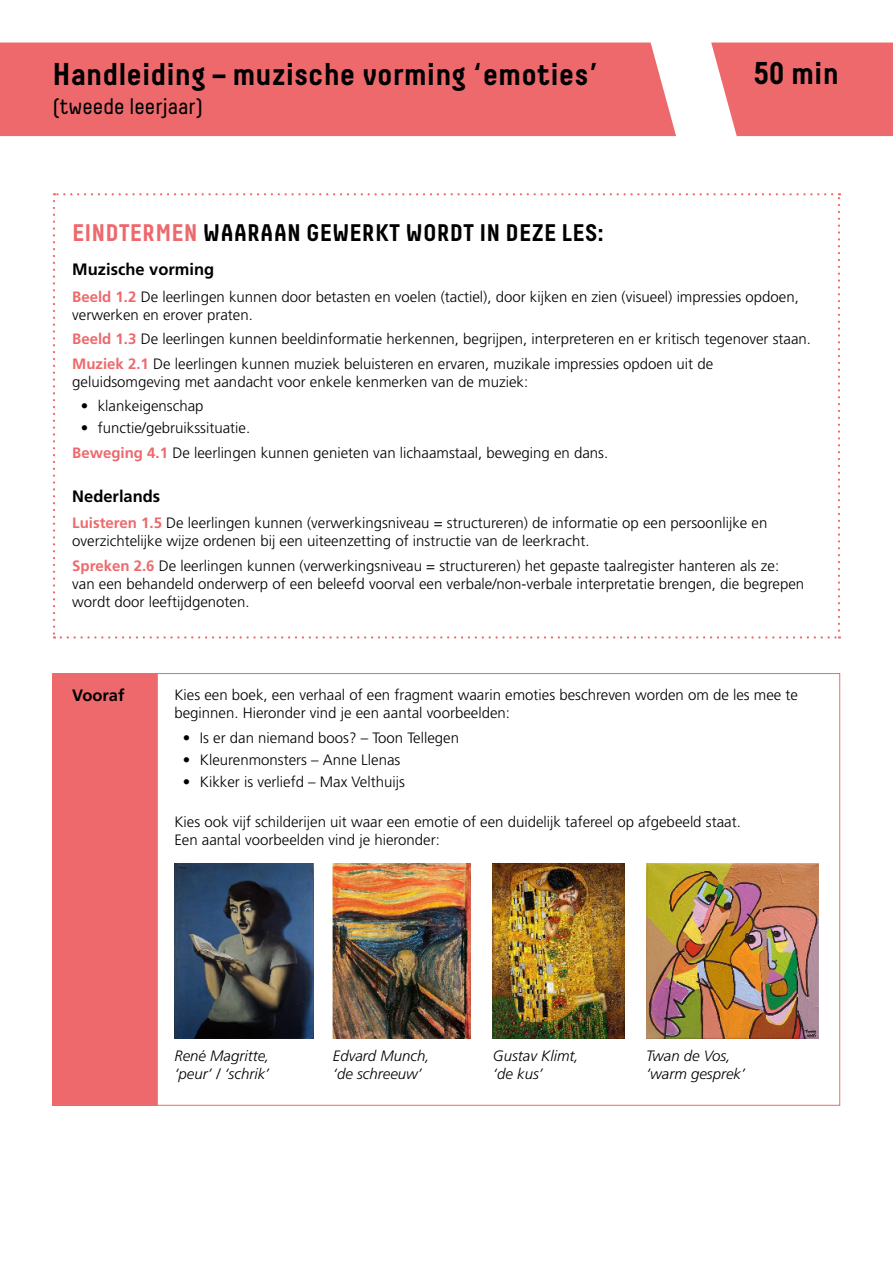
<style>
.page{position:relative;width:893px;height:1263px;background:#fff}
.page>*{position:absolute;margin:0;border:0;box-sizing:border-box;transform-origin:0 0}
.t1{font:700 31.5px "Decima";color:#000}
.t2{font:700 24px "Decima";color:#000}
.t3{font:22.5px "Decima";color:#000}
.t4{font:700 16.5px "Frutiger LT Pro";color:#000}
.t5{font:300 15px/18px "Frutiger LT Pro";color:#000}
.t6{font:italic 300 15px/18px "Frutiger LT Pro";color:#000}
.s1{color:#ed696c}
.s2{font-weight:700;color:#ed696c}
</style>
<div class="page">
<div style="left:0;top:43px;width:676px;height:93px;background:#ed696c"></div>
<svg style="left:711px;top:43px;width:182px;height:93px;background:#ee7476"></svg>
<svg style="left:53px;top:193px;width:787px;height:446px"></svg>
<div style="left:52px;top:673px;width:105px;height:433px;background:#ed696c"></div>
<img style="left:174px;top:863px;width:139px;height:175px">
<img style="left:333px;top:863px;width:138px;height:175px">
<img style="left:493px;top:863px;width:131px;height:175px">
<img style="left:646px;top:863px;width:173px;height:175px">
<p class="t1" style="left:52px;top:55px;width:547px">Handleiding – muzische vorming ‘emoties’</p>
<h1 class="t3" style="left:52px;top:94px;width:152px">(tweede leerjaar)</h1>
<p class="t1" style="left:753px;top:54px;width:87px">50 min</p>
<h2 class="t2" style="left:72px;top:218px;width:533px"><span class="s1">EINDTERMEN</span> WAARAAN GEWERKT WORDT IN DEZE LES:</h2>
<h3 class="t4" style="left:72px;top:260px;width:144px">Muzische vorming</h3>
<p class="t5" style="left:72px;top:288px;width:728px"><span class="s2">Beeld 1.2</span> De leerlingen kunnen door betasten en voelen (tactiel), door kijken en zien (visueel) impressies opdoen, verwerken en erover praten.</p>
<p class="t5" style="left:72px;top:330px;width:740px"><span class="s2">Beeld 1.3</span> De leerlingen kunnen beeldinformatie herkennen, begrijpen, interpreteren en er kritisch tegenover staan.</p>
<p class="t5" style="left:72px;top:354px;width:642px"><span class="s2">Muziek 2.1</span> De leerlingen kunnen muziek beluisteren en ervaren, muzikale impressies opdoen uit de geluidsomgeving met aandacht voor enkele kenmerken van de muziek:</p>
<p class="t5" style="left:81px;top:397px;width:124px">• klankeigenschap</p>
<p class="t5" style="left:81px;top:419px;width:171px">• functie/gebruikssituatie.</p>
<p class="t5" style="left:72px;top:443px;width:537px"><span class="s2">Beweging 4.1</span> De leerlingen kunnen genieten van lichaamstaal, beweging en dans.</p>
<h3 class="t4" style="left:72px;top:486px;width:90px">Nederlands</h3>
<p class="t5" style="left:72px;top:514px;width:696px"><span class="s2">Luisteren 1.5</span> De leerlingen kunnen (verwerkingsniveau = structureren) de informatie op een persoonlijke en overzichtelijke wijze ordenen bij een uiteenzetting of instructie van de leerkracht.</p>
<p class="t5" style="left:72px;top:557px;width:733px"><span class="s2">Spreken 2.6</span> De leerlingen kunnen (verwerkingsniveau = structureren) het gepaste taalregister hanteren als ze: van een behandeld onderwerp of een beleefd voorval een verbale/non-verbale interpretatie brengen, die begrepen wordt door leeftijdgenoten.</p>
<h3 class="t4" style="left:72px;top:686px;width:54px">Vooraf</h3>
<p class="t5" style="left:174px;top:686px;width:625px">Kies een boek, een verhaal of een fragment waarin emoties beschreven worden om de les mee te beginnen. Hieronder vind je een aantal voorbeelden:</p>
<p class="t5" style="left:183px;top:728px;width:278px">• Is er dan niemand boos? – Toon Tellegen</p>
<p class="t5" style="left:183px;top:751px;width:219px">• Kleurenmonsters – Anne Llenas</p>
<p class="t5" style="left:183px;top:773px;width:223px">• Kikker is verliefd – Max Velthuijs</p>
<p class="t5" style="left:174px;top:813px;width:568px">Kies ook vijf schilderijen uit waar een emotie of een duidelijk tafereel op afgebeeld staat.<br>Een aantal voorbeelden vind je hieronder:</p>
<p class="t6" style="left:174px;top:1047px;width:97px">René Magritte, ‘peur’ / ‘schrik’</p>
<p class="t6" style="left:333px;top:1047px;width:98px">Edvard Munch, ‘de schreeuw’</p>
<p class="t6" style="left:493px;top:1047px;width:87px">Gustav Klimt, ‘de kus’</p>
<p class="t6" style="left:646px;top:1047px;width:101px">Twan de Vos, ‘warm gesprek’</p>
</div>
